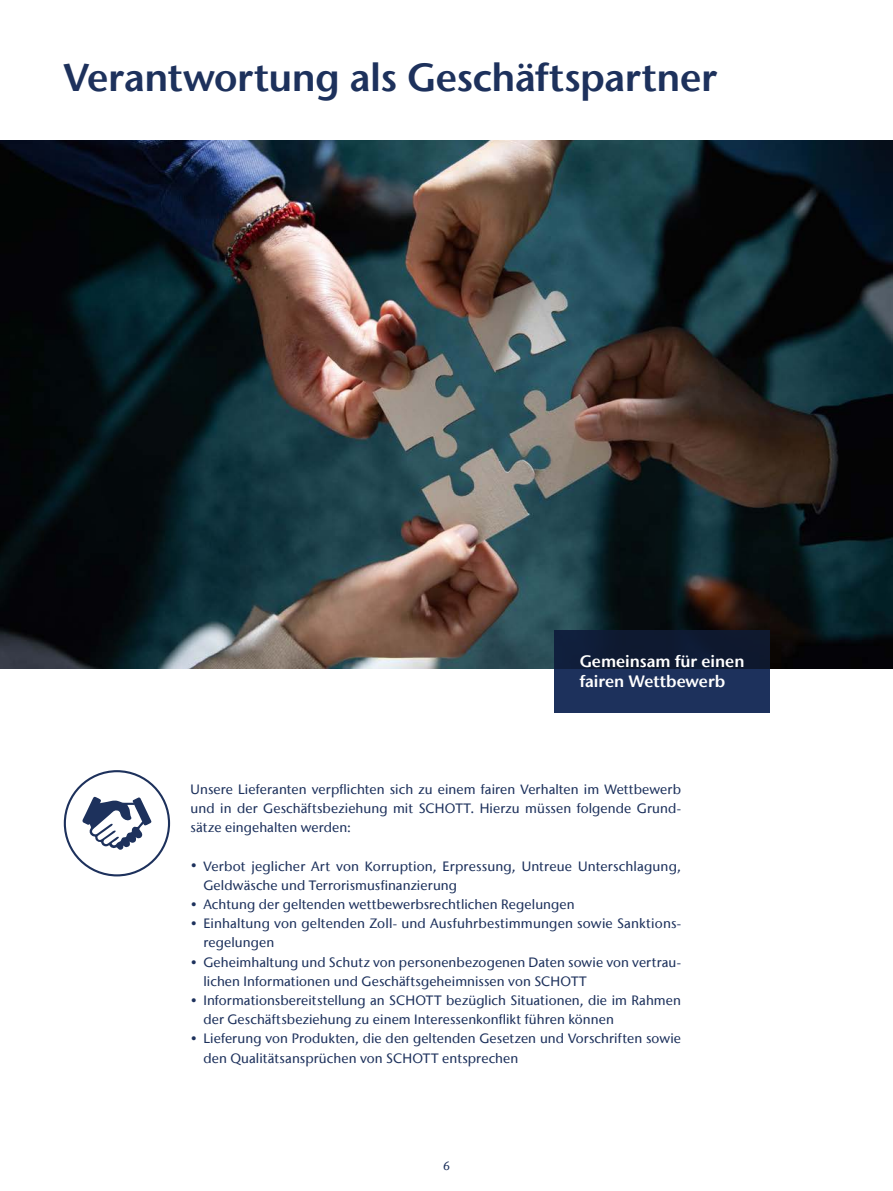
<style>
.page{position:relative;width:893px;height:1191px;background:#fff}
.page>*{position:absolute;margin:0;border:0;box-sizing:border-box;transform-origin:0 0}
.t1{font:600 39px "Stone Sans IIITC Com";letter-spacing:-.01em;color:#1d315c}
.t2{font:600 16.5px/19.8px "Stone Sans IIITC Com";color:#fff}
.t3{font:500 13.5px/19.2px "Stone Sans IIITC Com";letter-spacing:.005em;color:#1d315c}
.t4{font:500 12px "Stone Sans IIITC Com";color:#1d315c}
</style>
<div class="page">
<img style="left:0;top:140px;width:893px;height:529px">
<svg style="left:64px;top:770px;width:106px;height:106px"></svg>
<svg style="left:554px;top:630px;width:216px;height:82px;fill:#1d315c"></svg>
<h1 class="t1" style="left:64px;top:53px;width:655px">Verantwortung als Geschäftspartner</h1>
<p class="t2" style="left:580px;top:651px;width:166px">Gemeinsam für einen fairen Wettbewerb</p>
<p class="t3" style="left:191px;top:779px;width:492px;text-align:justify">Unsere Lieferanten verpflichten sich zu einem fairen Verhalten im Wettbewerb und in der Geschäftsbeziehung mit SCHOTT. Hierzu müssen folgende Grund&shy;sätze eingehalten werden:</p>
<p class="t3" style="left:203px;top:856px;width:479px;text-indent:-13px">• Verbot jeglicher Art von Korruption, Erpressung, Untreue Unterschlagung,<br>Geldwäsche und Terrorismusfinanzierung</p>
<p class="t3" style="left:191px;top:894px;width:386px">• Achtung der geltenden wettbewerbsrechtlichen Regelungen</p>
<p class="t3" style="left:203px;top:913px;width:478px;text-indent:-13px">• Einhaltung von geltenden Zoll- und Ausfuhrbestimmungen sowie Sanktions&shy;regelungen</p>
<p class="t3" style="left:203px;top:952px;width:479px;text-indent:-13px">• Geheimhaltung und Schutz von personenbezogenen Daten sowie von vertrau&shy;lichen Informationen und Geschäftsgeheimnissen von SCHOTT</p>
<p class="t3" style="left:203px;top:990px;width:479px;text-indent:-13px">• Informationsbereitstellung an SCHOTT bezüglich Situationen, die im Rahmen der Geschäftsbeziehung zu einem Interessenkonflikt führen können</p>
<p class="t3" style="left:203px;top:1028px;width:479px;text-indent:-13px">• Lieferung von Produkten, die den geltenden Gesetzen und Vorschriften sowie den Qualitätsansprüchen von SCHOTT entsprechen</p>
<p class="t4" style="left:443px;top:1158px;width:8px">6</p>
</div>
